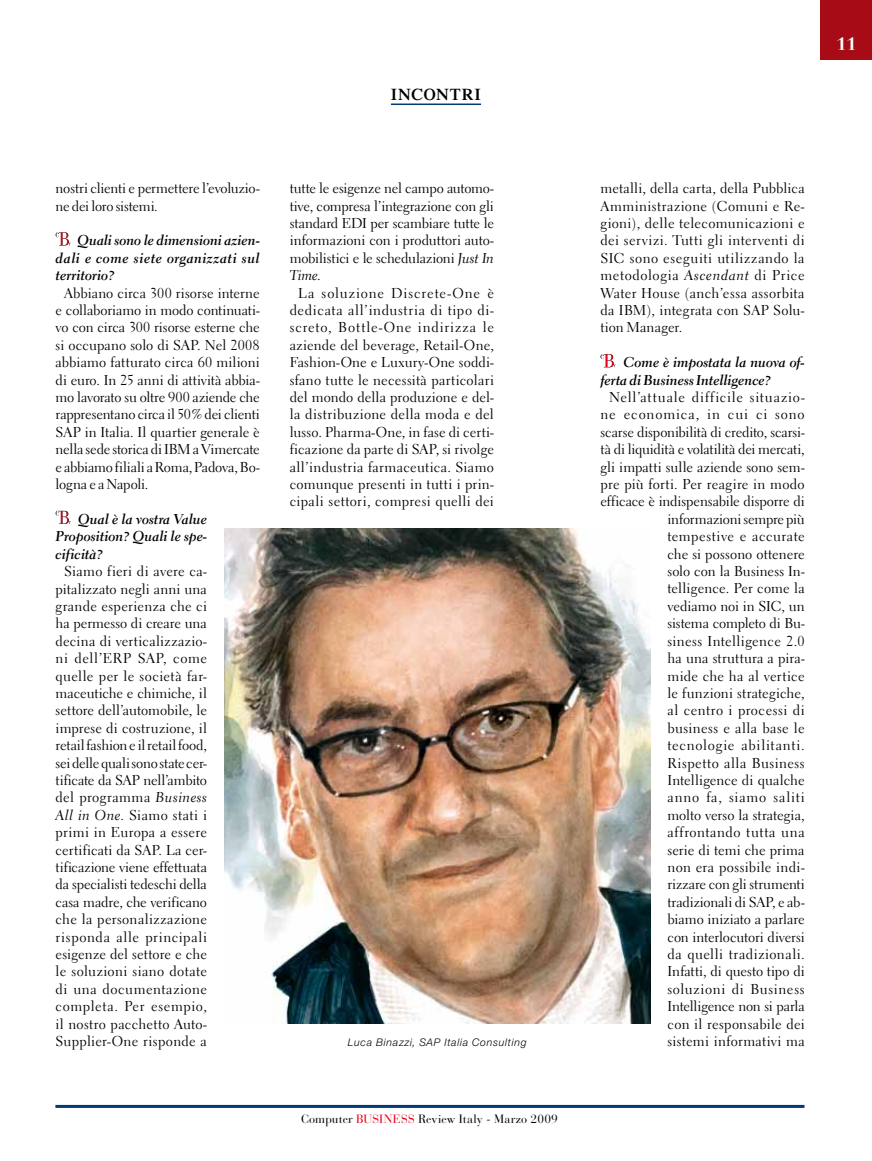
<style>
.page{position:relative;width:872px;height:1161px;background:#fff}
.page>*{position:absolute;margin:0;border:0;box-sizing:border-box;transform-origin:0 0}
.t1{font:700 18px "Bauer Bodoni";color:#fff}
.t2{font:600 16.5px "Times";letter-spacing:.05em;color:#000}
.t3{font:14.25px/17.4px "Electra LH";letter-spacing:.015em;color:#000;text-align:justify}
.t4{font:14.25px/17.4px "Electra LH Bold Cursive";color:#000;text-align:justify}
.t5{font:14.25px/17.4px "Electra LH";letter-spacing:-.015em;color:#000}
.t6{font:14.25px "Electra LH Cursive";color:#000}
.t7{font:12px "Bauer Bodoni";letter-spacing:.01em;color:#000}
.t8{font:italic 300 10.5px "Helvetica Neue";letter-spacing:.065em;color:#000}
.s1{font-family:"Electra LH Cursive"}
.s2{font-family:"Electra LH"}
.s3{color:#e2001a}
</style>
<div class="page">
<div style="left:821px;top:0;width:51px;height:60px;background:#a60b16"></div>
<svg style="left:56px;top:232px;width:15px;height:13px"></svg>
<svg style="left:56px;top:511px;width:15px;height:13px"></svg>
<hr style="left:391px;top:103px;width:90px;height:2px;background:#003b77">
<svg style="left:600px;top:354px;width:16px;height:13px"></svg>
<hr style="left:55px;top:1105px;width:749px;height:3px;background:#003b77">
<img style="left:224px;top:528px;width:426px;height:495px">
<p class="t2" style="left:391px;top:84px;width:91px">INCONTRI</p>
<p class="t5" style="left:56px;top:180px;width:206px">nostri clienti e permettere l’evoluzio&shy;ne dei loro sistemi.</p>
<p class="t4" style="left:56px;top:232px;width:206px;text-indent:22px">Quali sono le dimensioni azien&shy;dali e come siete organizzati sul territorio?</p>
<p class="t3" style="left:56px;top:284px;width:206px;text-indent:9px">Abbiano circa 300 risorse interne e collaboriamo in modo continuati&shy;vo con circa 300 risorse esterne che si occupano solo di SAP. Nel 2008 abbiamo fatturato circa 60 milioni di euro. In 25 anni di attività abbia&shy;mo lavorato su oltre 900 aziende che rappresentano circa il 50% dei clienti SAP in Italia. Il quartier generale è nella sede storica di IBM a Vimercate e abbiamo filiali a Roma, Padova, Bo&shy;logna e a Napoli.</p>
<p class="t4" style="left:56px;top:510px;width:153px;text-indent:23px">Qual è la vostra Value Proposition? Quali le spe&shy;cificità?</p>
<p class="t3" style="left:56px;top:562px;width:153px;text-align:center">Siamo fieri di avere ca&shy;pitalizzato negli anni una grande esperienza che ci ha permesso di creare una decina di verticalizzazio&shy;ni dell’ERP SAP, come quelle per le società far&shy;maceutiche e chimiche, il settore dell’automobile, le imprese di costruzione, il retail fashion e il retail food, sei delle quali sono state cer&shy;tificate da SAP nell’ambito del programma <span class="s1">Business<br>All in One</span>. Siamo stati i primi in Europa a essere certificati da SAP. La cer&shy;tificazione viene effettuata da specialisti tedeschi della casa madre, che verificano che la personalizzazione risponda alle principali esigenze del settore e che le soluzioni siano dotate di una documentazione completa. Per esempio, il nostro pacchetto Auto-<br>Supplier-One risponde a</p>
<p class="t3" style="left:290px;top:180px;width:206px">tutte le esigenze nel campo automo&shy;tive, compresa l’integrazione con gli standard EDI per scambiare tutte le informazioni con i produttori auto&shy;mobilistici e le schedulazioni <span class="s1">Just In</span></p>
<p class="t6" style="left:290px;top:267px;width:33px">Time<span class="s2">.</span></p>
<p class="t3" style="left:290px;top:284px;width:206px;text-align:center">La soluzione Discrete-One è dedicata all’industria di tipo di&shy;screto, Bottle-One indirizza le aziende del beverage, Retail-One, Fashion-One e Luxury-One soddi&shy;sfano tutte le necessità particolari del mondo della produzione e del&shy;la distribuzione della moda e del lusso. Pharma-One, in fase di certi&shy;ficazione da parte di SAP, si rivolge all’industria farmaceutica. Siamo comunque presenti in tutti i prin&shy;cipali settori, compresi quelli dei</p>
<p class="t8" style="left:348px;top:1036px;width:180px">Luca Binazzi, SAP Italia Consulting</p>
<p class="t7" style="left:301px;top:1112px;width:258px">Computer <span class="s3">BUSINESS</span> Review Italy - Marzo 2009</p>
<p class="t1" style="left:836px;top:33px;width:22px">11</p>
<p class="t3" style="left:600px;top:180px;width:206px">metalli, della carta, della Pubblica Amministrazione (Comuni e Re&shy;gioni), delle telecomunicazioni e dei servizi. Tutti gli interventi di SIC sono eseguiti utilizzando la metodologia <span class="s1">Ascendant</span> di Price Water House (anch’essa assorbita da IBM), integrata con SAP Solu&shy;tion Manager.</p>
<p class="t4" style="left:600px;top:354px;width:206px;text-indent:23px">Come è impostata la nuova of&shy;ferta di Business Intelligence?</p>
<p class="t3" style="left:600px;top:388px;width:206px;text-align:right">Nell’attuale difficile situazio&shy;ne economica, in cui ci sono scarse disponibilità di credito, scarsi&shy;tà di liquidità e volatilità dei mercati, gli impatti sulle aziende sono sem&shy;pre più forti. Per reagire in modo efficace è indispensabile disporre di informazioni sempre più tempestive e accurate<br>che si possono ottenere<br>solo con la Business In-<br>telligence. Per come la<br>vediamo noi in SIC, un<br>sistema completo di Bu-<br>siness Intelligence 2.0<br>ha una struttura a pira-<br>mide che ha al vertice<br>le funzioni strategiche,<br>al centro i processi di<br>business e alla base le tecnologie abilitanti.<br>Rispetto alla Business<br>Intelligence di qualche<br>anno fa, siamo saliti<br>molto verso la strategia, affrontando tutta una<br>serie di temi che prima<br>non era possibile indi-<br>rizzare con gli strumenti tradizionali di SAP, e ab-<br>biamo iniziato a parlare<br>con interlocutori diversi<br>da quelli tradizionali.<br>Infatti, di questo tipo di<br>soluzioni di Business<br>Intelligence non si parla<br>con il responsabile dei<br>sistemi informativi ma</p>
</div>
